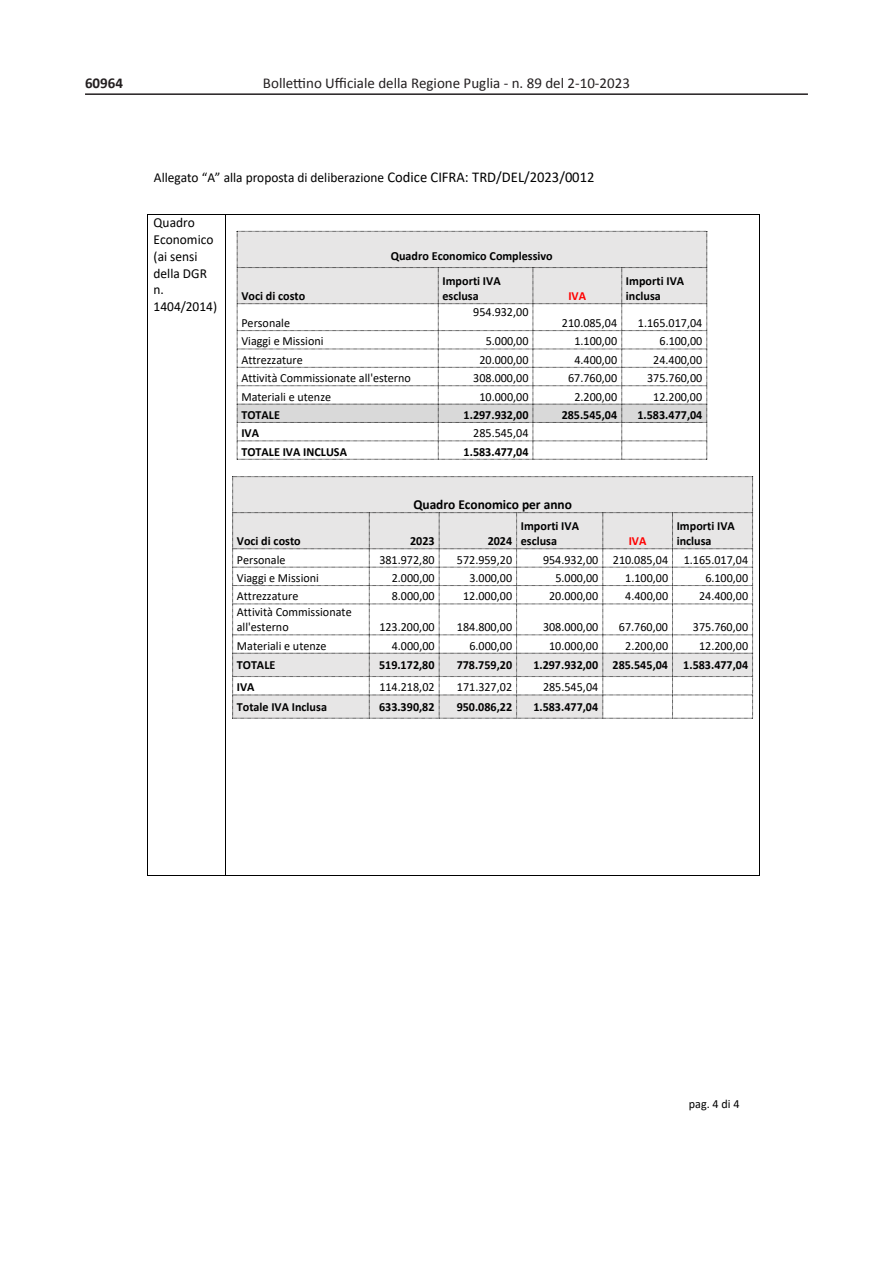
<style>
.page{position:relative;width:893px;height:1263px;background:#fff}
.page>*{position:absolute;margin:0;border:0;box-sizing:border-box;transform-origin:0 0}
.t1{font:15px "Calibri";color:#231f20}
.t2{font:700 15px "Calibri";color:#231f20}
.t3{font:13.8px/16.8px "Calibri";color:#000}
.t4{font:700 13.8px "Calibri";letter-spacing:-.005em;color:#000}
.t5{font:12.45px/15.1px "Calibri";color:#000}
.t6{font:700 12.45px/15.3px "Calibri";color:#000}
.t7{font:700 12.45px "Calibri";color:#f00}
.s1{font-size:15px}
</style>
<div class="page">
<hr style="left:85px;top:93px;width:723px;height:2px;background:#231f20">
<svg style="left:237px;top:231px;width:470px;height:229px"></svg>
<svg style="left:232px;top:476px;width:521px;height:243px"></svg>
<hr style="left:147px;top:214px;width:78px;height:1px;background:#000">
<hr style="left:226px;top:214px;width:533px;height:1px;background:#000">
<hr style="left:147px;top:214px;width:1px;height:661px;background:#000">
<hr style="left:147px;top:875px;width:78px;height:1px;background:#000">
<hr style="left:225px;top:214px;width:1px;height:661px;background:#000">
<hr style="left:226px;top:875px;width:533px;height:1px;background:#000">
<hr style="left:759px;top:214px;width:1px;height:661px;background:#000">
<p class="t2" style="left:85px;top:72px;width:40px">60964</p>
<p class="t1" style="left:263px;top:74px;width:369px">Bollettino Ufficiale della Regione Puglia - n. 89 del 2-10-2023</p>
<p class="t3" style="left:154px;top:168px;width:442px">Allegato “A” alla proposta di deliberazione <span class="s1">Codice CIFRA: TRD/DEL/2023/0012</span></p>
<p class="t3" style="left:154px;top:214px;width:65px">Quadro<br>Economico (ai sensi della DGR n.<br>1404/2014)</p>
<p class="t6" style="left:241px;top:288px;width:65px">Voci di costo</p>
<p class="t5" style="left:241px;top:315px;width:50px">Personale</p>
<p class="t6" style="left:391px;top:248px;width:163px">Quadro Economico Complessivo</p>
<p class="t6" style="left:442px;top:273px;width:60px">Importi IVA esclusa</p>
<p class="t5" style="left:473px;top:304px;width:57px">954.932,00</p>
<p class="t7" style="left:568px;top:287px;width:19px">IVA</p>
<p class="t6" style="left:626px;top:273px;width:60px">Importi IVA inclusa</p>
<p class="t5" style="left:562px;top:315px;width:57px">210.085,04</p>
<p class="t5" style="left:638px;top:315px;width:66px">1.165.017,04</p>
<p class="t5" style="left:241px;top:333px;width:84px">Viaggi e Missioni</p>
<p class="t5" style="left:486px;top:333px;width:44px">5.000,00</p>
<p class="t5" style="left:574px;top:333px;width:44px">1.100,00</p>
<p class="t5" style="left:659px;top:333px;width:44px">6.100,00</p>
<p class="t5" style="left:241px;top:352px;width:63px">Attrezzature</p>
<p class="t5" style="left:479px;top:352px;width:51px">20.000,00</p>
<p class="t5" style="left:574px;top:352px;width:44px">4.400,00</p>
<p class="t5" style="left:653px;top:352px;width:51px">24.400,00</p>
<p class="t5" style="left:241px;top:370px;width:171px">Attività Commissionate all'esterno</p>
<p class="t5" style="left:473px;top:370px;width:57px">308.000,00</p>
<p class="t5" style="left:568px;top:370px;width:51px">67.760,00</p>
<p class="t5" style="left:647px;top:370px;width:57px">375.760,00</p>
<p class="t5" style="left:241px;top:388px;width:91px">Materiali e utenze</p>
<p class="t5" style="left:479px;top:388px;width:51px">10.000,00</p>
<p class="t5" style="left:574px;top:388px;width:44px">2.200,00</p>
<p class="t5" style="left:653px;top:388px;width:51px">12.200,00</p>
<p class="t6" style="left:241px;top:407px;width:40px">TOTALE</p>
<p class="t6" style="left:464px;top:407px;width:66px">1.297.932,00</p>
<p class="t6" style="left:562px;top:407px;width:57px">285.545,04</p>
<p class="t6" style="left:637px;top:407px;width:66px">1.583.477,04</p>
<p class="t6" style="left:241px;top:425px;width:19px">IVA</p>
<p class="t5" style="left:473px;top:425px;width:57px">285.545,04</p>
<p class="t6" style="left:241px;top:444px;width:107px">TOTALE IVA INCLUSA</p>
<p class="t6" style="left:464px;top:444px;width:66px">1.583.477,04</p>
<p class="t4" style="left:413px;top:494px;width:160px">Quadro Economico per anno</p>
<p class="t6" style="left:237px;top:533px;width:65px">Voci di costo</p>
<p class="t6" style="left:410px;top:533px;width:26px">2023</p>
<p class="t6" style="left:488px;top:533px;width:26px">2024</p>
<p class="t6" style="left:521px;top:518px;width:60px">Importi IVA esclusa</p>
<p class="t7" style="left:629px;top:532px;width:19px">IVA</p>
<p class="t6" style="left:677px;top:518px;width:60px">Importi IVA inclusa</p>
<p class="t5" style="left:237px;top:551px;width:50px">Personale</p>
<p class="t5" style="left:379px;top:551px;width:57px">381.972,80</p>
<p class="t5" style="left:457px;top:551px;width:57px">572.959,20</p>
<p class="t5" style="left:543px;top:551px;width:127px">954.932,00 210.085,04</p>
<p class="t5" style="left:684px;top:551px;width:66px">1.165.017,04</p>
<p class="t5" style="left:237px;top:570px;width:84px">Viaggi e Missioni</p>
<p class="t5" style="left:392px;top:570px;width:44px">2.000,00</p>
<p class="t5" style="left:469px;top:570px;width:44px">3.000,00</p>
<p class="t5" style="left:555px;top:570px;width:44px">5.000,00</p>
<p class="t5" style="left:625px;top:570px;width:44px">1.100,00</p>
<p class="t5" style="left:705px;top:570px;width:44px">6.100,00</p>
<p class="t5" style="left:237px;top:588px;width:63px">Attrezzature</p>
<p class="t5" style="left:392px;top:588px;width:44px">8.000,00</p>
<p class="t5" style="left:463px;top:588px;width:51px">12.000,00</p>
<p class="t5" style="left:549px;top:588px;width:51px">20.000,00</p>
<p class="t5" style="left:625px;top:588px;width:44px">4.400,00</p>
<p class="t5" style="left:699px;top:588px;width:51px">24.400,00</p>
<p class="t5" style="left:237px;top:604px;width:116px">Attività Commissionate all'esterno</p>
<p class="t5" style="left:379px;top:619px;width:57px">123.200,00</p>
<p class="t5" style="left:457px;top:619px;width:57px">184.800,00</p>
<p class="t5" style="left:543px;top:619px;width:57px">308.000,00</p>
<p class="t5" style="left:619px;top:619px;width:51px">67.760,00</p>
<p class="t5" style="left:693px;top:619px;width:57px">375.760,00</p>
<p class="t5" style="left:237px;top:638px;width:91px">Materiali e utenze</p>
<p class="t5" style="left:392px;top:638px;width:44px">4.000,00</p>
<p class="t5" style="left:469px;top:638px;width:44px">6.000,00</p>
<p class="t5" style="left:549px;top:638px;width:51px">10.000,00</p>
<p class="t5" style="left:625px;top:638px;width:44px">2.200,00</p>
<p class="t5" style="left:699px;top:638px;width:51px">12.200,00</p>
<p class="t6" style="left:237px;top:657px;width:40px">TOTALE</p>
<p class="t6" style="left:379px;top:657px;width:57px">519.172,80</p>
<p class="t6" style="left:457px;top:657px;width:57px">778.759,20</p>
<p class="t6" style="left:533px;top:657px;width:216px">1.297.932,00 285.545,04 1.583.477,04</p>
<p class="t6" style="left:237px;top:679px;width:19px">IVA</p>
<p class="t5" style="left:379px;top:679px;width:57px">114.218,02</p>
<p class="t5" style="left:457px;top:679px;width:57px">171.327,02</p>
<p class="t5" style="left:543px;top:679px;width:57px">285.545,04</p>
<p class="t6" style="left:237px;top:699px;width:92px">Totale IVA Inclusa</p>
<p class="t6" style="left:379px;top:699px;width:57px">633.390,82</p>
<p class="t6" style="left:457px;top:699px;width:57px">950.086,22</p>
<p class="t6" style="left:533px;top:699px;width:66px">1.583.477,04</p>
<p class="t5" style="left:689px;top:1096px;width:52px">pag. 4 di 4</p>
</div>
